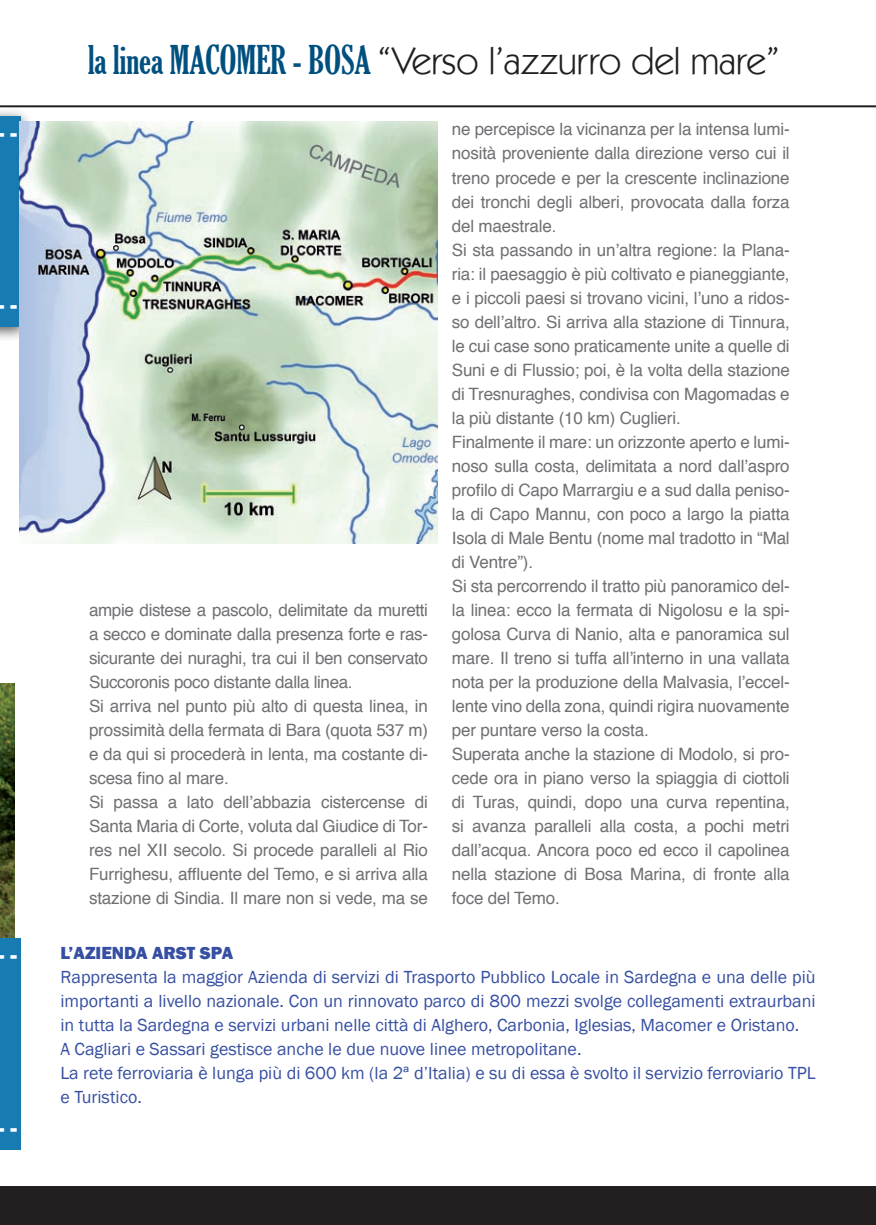
<style>
.page{position:relative;width:876px;height:1225px;background:#fff}
.page>*{position:absolute;margin:0;border:0;box-sizing:border-box;transform-origin:0 0}
.t1{font:38px "Kabel IT Cby BT";color:#231f20}
.t2{font:18px/24px "Franklin Gothic";color:#364fa2}
.t3{font:800 18px "Franklin Gothic";color:#364fa2}
.t4{font:17px/24px "Helvetica";letter-spacing:-.01em;color:#6f7073}
.s1{font-family:"Gloucester";font-stretch:extra-condensed;color:#00507f}
</style>
<div class="page">
<div style="left:0;top:106px;width:32px;height:235px;background:#231f20;opacity:.75"></div>
<div style="left:0;top:116px;width:21px;height:211px;background:#187bb3"></div>
<div style="left:0;top:1186px;width:876px;height:39px;background:#231f20"></div>
<img style="left:0;top:683px;width:15px;height:255px">
<hr style="left:0;top:105px;width:876px;height:2px;background:#231f20">
<img style="left:19px;top:121px;width:419px;height:423px">
<div style="left:0;top:938px;width:21px;height:211px;background:#187bb3"></div>
<h1 class="t1" style="left:88px;top:38px;width:693px"><span class="s1">la linea MACOMER - BOSA</span> “Verso l’azzurro del mare”</h1>
<p class="t4" style="left:89px;top:598px;width:341px">ampie distese a pascolo, delimitate da muretti a secco e dominate dalla presenza forte e ras&shy;sicurante dei nuraghi, tra cui il ben conservato Succoronis poco distante dalla linea.<br>Si arriva nel punto più alto di questa linea, in prossimità della fermata di Bara (quota 537 m) e da qui si procederà in lenta, ma costante di&shy;scesa fino al mare.<br>Si passa a lato dell’abbazia cistercense di Santa Maria di Corte, voluta dal Giudice di Tor&shy;res nel XII secolo. Si procede paralleli al Rio Furrighesu, affluente del Temo, e si arriva alla stazione di Sindia. Il mare non si vede, ma se</p>
<p class="t4" style="left:452px;top:118px;width:339px">ne percepisce la vicinanza per la intensa lumi&shy;nosità proveniente dalla direzione verso cui il treno procede e per la crescente inclinazione dei tronchi degli alberi, provocata dalla forza del maestrale.<br>Si sta passando in un’altra regione: la Plana&shy;ria: il paesaggio è più coltivato e pianeggiante, e i piccoli paesi si trovano vicini, l’uno a ridos&shy;so dell’altro. Si arriva alla stazione di Tinnura, le cui case sono praticamente unite a quelle di Suni e di Flussio; poi, è la volta della stazione di Tresnuraghes, condivisa con Magomadas e la più distante (10 km) Cuglieri.<br>Finalmente il mare: un orizzonte aperto e lumi&shy;noso sulla costa, delimitata a nord dall’aspro profilo di Capo Marrargiu e a sud dalla peniso&shy;la di Capo Mannu, con poco a largo la piatta Isola di Male Bentu (nome mal tradotto in “Mal di Ventre”).<br>Si sta percorrendo il tratto più panoramico del&shy;la linea: ecco la fermata di Nigolosu e la spi&shy;golosa Curva di Nanio, alta e panoramica sul mare. Il treno si tuffa all’interno in una vallata nota per la produzione della Malvasia, l’eccel&shy;lente vino della zona, quindi rigira nuovamente per puntare verso la costa.<br>Superata anche la stazione di Modolo, si pro&shy;cede ora in piano verso la spiaggia di ciottoli di Turas, quindi, dopo una curva repentina, si avanza paralleli alla costa, a pochi metri dall’acqua. Ancora poco ed ecco il capolinea nella stazione di Bosa Marina, di fronte alla foce del Temo.</p>
<p class="t3" style="left:60px;top:941px;width:174px">L’AZIENDA ARST SPA</p>
<p class="t2" style="left:60px;top:965px;width:757px">Rappresenta la maggior Azienda di servizi di Trasporto Pubblico Locale in Sardegna e una delle più importanti a livello nazionale. Con un rinnovato parco di 800 mezzi svolge collegamenti extraurbani in tutta la Sardegna e servizi urbani nelle città di Alghero, Carbonia, Iglesias, Macomer e Oristano.<br>A Cagliari e Sassari gestisce anche le due nuove linee metropolitane.<br>La rete ferroviaria è lunga più di 600 km (la 2ª d’Italia) e su di essa è svolto il servizio ferroviario TPL e Turistico.</p>
</div>
